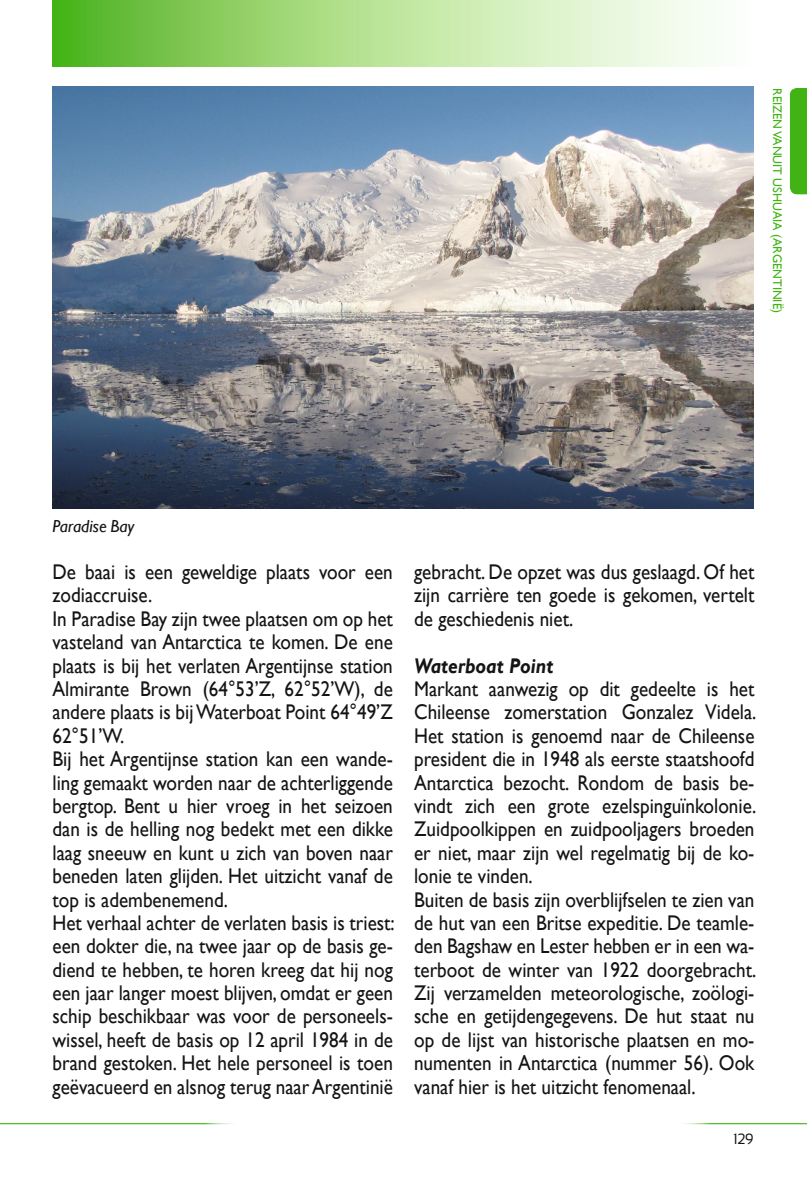
<style>
.page{position:relative;width:807px;height:1184px;background:#fff}
.page>*{position:absolute;margin:0;border:0;box-sizing:border-box;transform-origin:0 0}
.t1{font:21.25px/23.5px "Gill Sans";color:#131413;scale:.9 1}
.t2{font:italic 700 21.25px "Gill Sans";color:#131413;scale:.9 1}
.t3{font:italic 17.5px "Gill Sans";color:#131413}
.t4{font:15px "Sansation";color:#131413;scale:.9 1}
.t5{font:12.5px "Gill Sans";color:#41b314}
</style>
<div class="page">
<div style="left:790px;top:88px;width:17px;height:106px;background:#41b314"></div>
<svg style="left:52px;top:0;width:656px;height:67px;background:#b0de91"></svg>
<img style="left:52px;top:87px;width:701px;height:422px">
<hr style="left:0;top:1123px;width:240px;height:1px;background:#41b314">
<hr style="left:674px;top:1123px;width:133px;height:1px;background:#41b314">
<p class="t5" style="left:784px;top:88px;width:226px;rotate:90deg">REIZEN VANUIT USHUAIA (ARGENTINIË)</p>
<p class="t3" style="left:52px;top:516px;width:83px">Paradise Bay</p>
<p class="t1" style="left:52px;top:560px;width:382px">De baai is een geweldige plaats voor een zodiaccruise.<br>In Paradise Bay zijn twee plaatsen om op het vasteland van Antarctica te komen. De ene plaats is bij het verlaten Argentijnse station Almirante Brown (64°53’Z, 62°52’W), de andere plaats is bij Waterboat Point 64°49’Z 62°51’W.<br>Bij het Argentijnse station kan een wande&shy;ling gemaakt worden naar de achterliggende bergtop. Bent u hier vroeg in het seizoen dan is de helling nog bedekt met een dikke laag sneeuw en kunt u zich van boven naar beneden laten glijden. Het uitzicht vanaf de top is adembenemend.<br>Het verhaal achter de verlaten basis is triest: een dokter die, na twee jaar op de basis ge&shy;diend te hebben, te horen kreeg dat hij nog een jaar langer moest blijven, omdat er geen schip beschikbaar was voor de personeels&shy;wissel, heeft de basis op 12 april 1984 in de brand gestoken. Het hele personeel is toen geëvacueerd en alsnog terug naar Argentinië</p>
<p class="t1" style="left:414px;top:560px;width:380px;text-align:justify">gebracht. De opzet was dus geslaagd. Of het zijn carrière ten goede is gekomen, vertelt de geschiedenis niet.</p>
<p class="t2" style="left:414px;top:653px;width:156px">Waterboat Point</p>
<p class="t1" style="left:414px;top:677px;width:382px">Markant aanwezig op dit gedeelte is het Chileense zomerstation Gonzalez Videla.<br>Het station is genoemd naar de Chileense president die in 1948 als eerste staatshoofd Antarctica bezocht. Rondom de basis be&shy;vindt zich een grote ezelspinguïnkolonie.<br>Zuidpoolkippen en zuidpooljagers broeden er niet, maar zijn wel regelmatig bij de ko&shy;lonie te vinden.<br>Buiten de basis zijn overblijfselen te zien van de hut van een Britse expeditie. De teamle&shy;den Bagshaw en Lester hebben er in een wa&shy;terboot de winter van 1922 doorgebracht.<br>Zij verzamelden meteorologische, zoölogi&shy;sche en getijdengegevens. De hut staat nu op de lijst van historische plaatsen en mo&shy;numenten in Antarctica (nummer 56). Ook vanaf hier is het uitzicht fenomenaal.</p>
<p class="t4" style="left:733px;top:1130px;width:24px">129</p>
</div>
